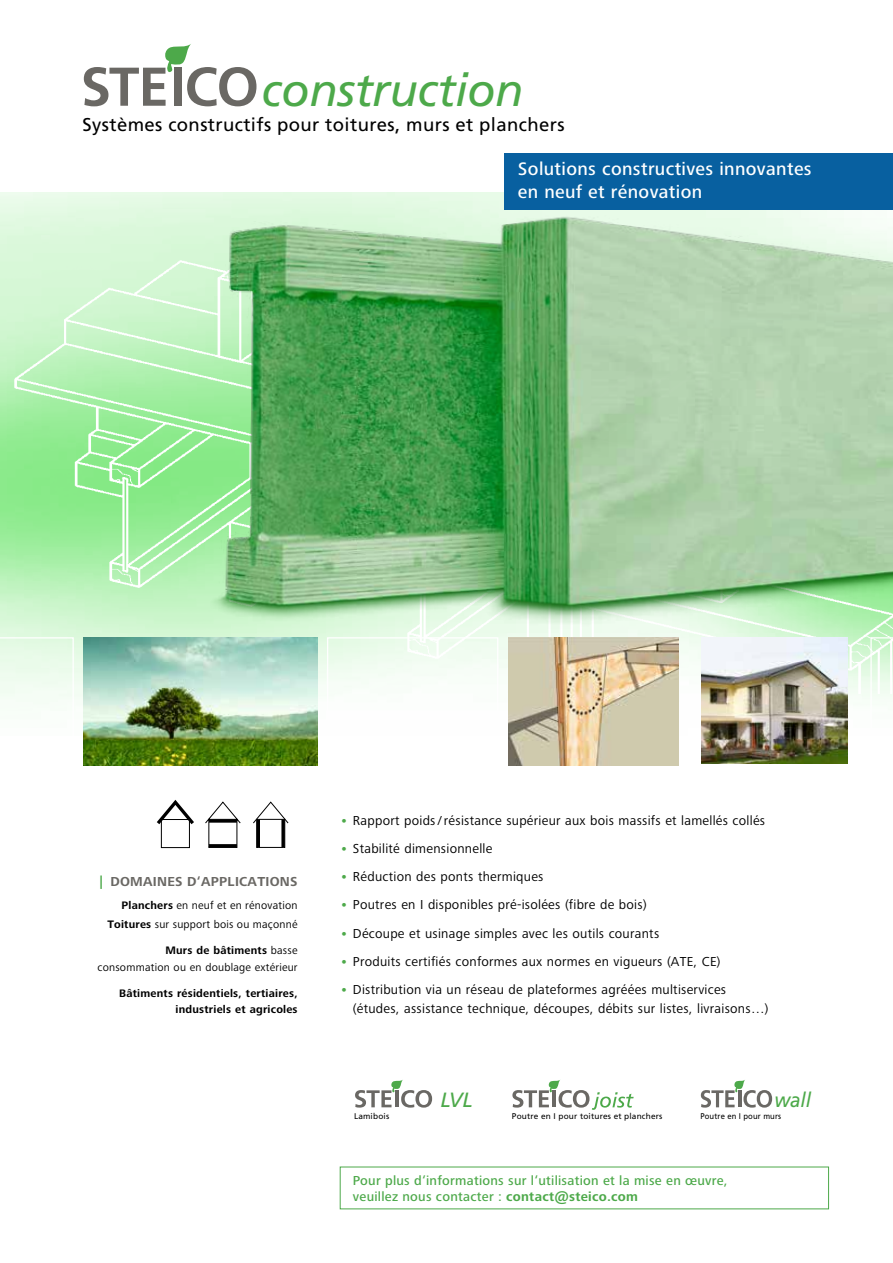
<style>
.page{position:relative;width:893px;height:1263px;background:#fff}
.page>*{position:absolute;margin:0;border:0;box-sizing:border-box;transform-origin:0 0}
.t1{font:italic 46.2px "Frutiger";letter-spacing:-.01em;color:#4da94a}
.t2{font:italic 20.7px "Frutiger";letter-spacing:-.01em;color:#4da94a;scale:.92 1}
.t3{font:italic 20.7px "Frutiger";letter-spacing:-.01em;color:#4da94a}
.t4{font:500 18.75px/22.5px "Frutiger Next LTW1 G";letter-spacing:.02em;color:#fff}
.t5{font:18.6px "Frutiger";letter-spacing:.02em;color:#000}
.t6{font:13.5px/18.8px "Frutiger Next LTW1 G";letter-spacing:.02em;color:#000}
.t7{font:500 13.5px/16.2px "Frutiger Next LTW1 G";letter-spacing:.02em;color:#4da94a}
.t8{font:700 13.5px "Frutiger Next LTW1 G";letter-spacing:.02em;color:#6a6864}
.t9{font:11.25px/18.8px "Frutiger Next LTW1 G";letter-spacing:.02em;color:#000;text-align:right}
.t10{font:700 11.25px/16.5px "Frutiger Next LTW1 G";letter-spacing:.02em;color:#000;text-align:right}
.t11{font:8.25px "Frutiger";letter-spacing:.02em;color:#000}
.t12{font:8.25px "Frutiger";letter-spacing:.02em;color:#000;scale:.92 1}
.s1{color:#4da94a}
.s2{font-weight:700}
.s3{font-weight:700;color:#4da94a}
</style>
<div class="page">
<img style="left:0;top:193px;width:870px;height:543px">
<img style="left:5px;top:237px;width:888px;height:457px">
<img style="left:84px;top:638px;width:233px;height:127px">
<img style="left:508px;top:638px;width:170px;height:127px">
<svg style="left:0;top:637px;width:74px;height:99px"></svg>
<div style="left:327px;top:637px;width:171px;height:129px;border:1px solid #fff"></div>
<svg style="left:870px;top:637px;width:23px;height:60px"></svg>
<svg style="left:84px;top:44px;width:172px;height:62px"></svg>
<svg style="left:355px;top:1080px;width:77px;height:27px"></svg>
<svg style="left:512px;top:1080px;width:122px;height:30px"></svg>
<svg style="left:701px;top:1080px;width:71px;height:27px"></svg>
<img style="left:702px;top:638px;width:145px;height:125px">
<div style="left:256px;top:819px;width:29px;height:29px;border:1px solid #000"></div>
<svg style="left:253px;top:801px;width:36px;height:23px"></svg>
<hr style="left:257px;top:819px;width:3px;height:28px;background:#000">
<svg style="left:281px;top:819px;width:4px;height:28px"></svg>
<svg style="left:205px;top:801px;width:36px;height:47px"></svg>
<svg style="left:209px;top:819px;width:28px;height:4px"></svg>
<hr style="left:209px;top:844px;width:28px;height:3px;background:#000">
<div style="left:161px;top:819px;width:29px;height:29px;border:1px solid #000"></div>
<svg style="left:156px;top:799px;width:38px;height:29px"></svg>
<div style="left:505px;top:153px;width:388px;height:57px;background:#0860a0"></div>
<img style="left:51px;top:158px;width:842px;height:471px">
<h1 class="t1" style="left:262px;top:63px;width:263px">construction</h1>
<h3 class="t5" style="left:83px;top:114px;width:483px">Systèmes constructifs pour toitures, murs et planchers</h3>
<h3 class="t4" style="left:518px;top:159px;width:295px">Solutions constructives innovantes en neuf et rénovation</h3>
<p class="t8" style="left:100px;top:873px;width:199px"><span class="s1">|</span> DOMAINES D‘APPLICATIONS</p>
<p class="t9" style="left:107px;top:897px;width:192px"><span class="s2">Planchers</span> en neuf et en rénovation<br><span class="s2">Toitures</span> sur support bois ou maçonné</p>
<p class="t9" style="left:97px;top:942px;width:202px;line-height:16.5px"><span class="s2">Murs de bâtiments</span> basse consommation ou en doublage extérieur</p>
<p class="t10" style="left:119px;top:985px;width:180px">Bâtiments résidentiels, tertiaires, industriels et agricoles</p>
<p class="t6" style="left:340px;top:812px;width:426px"><span class="s3">•</span> Rapport poids/ résistance supérieur aux bois massifs et lamellés collés</p>
<p class="t6" style="left:340px;top:840px;width:154px"><span class="s3">•</span> Stabilité dimensionnelle</p>
<p class="t6" style="left:340px;top:868px;width:205px"><span class="s3">•</span> Réduction des ponts thermiques</p>
<p class="t6" style="left:340px;top:896px;width:308px"><span class="s3">•</span> Poutres en I disponibles pré-isolées (fibre de bois)</p>
<p class="t6" style="left:340px;top:924px;width:321px"><span class="s3">•</span> Découpe et usinage simples avec les outils courants</p>
<p class="t6" style="left:340px;top:952px;width:382px"><span class="s3">•</span> Produits certifiés conformes aux normes en vigueurs (ATE, CE)</p>
<p class="t6" style="left:353px;top:980px;width:417px;text-indent:-13px"><span class="s3">•</span> Distribution via un réseau de plateformes agréées multiservices (études, assistance technique, découpes, débits sur listes, livraisons…)</p>
<p class="t11" style="left:354px;top:1111px;width:37px">Lamibois</p>
<h2 class="t3" style="left:440px;top:1088px;width:34px">LVL</h2>
<p class="t11" style="left:512px;top:1111px;width:152px">Poutre en I pour toitures et planchers</p>
<h2 class="t2" style="left:774px;top:1088px;width:41px">wall</h2>
<p class="t12" style="left:700px;top:1111px;width:89px">Poutre en I pour murs</p>
<p class="t7" style="left:353px;top:1173px;width:376px">Pour plus d‘informations sur l‘utilisation et la mise en œuvre, veuillez nous contacter : <span class="s2">contact@steico.com</span></p>
</div>
